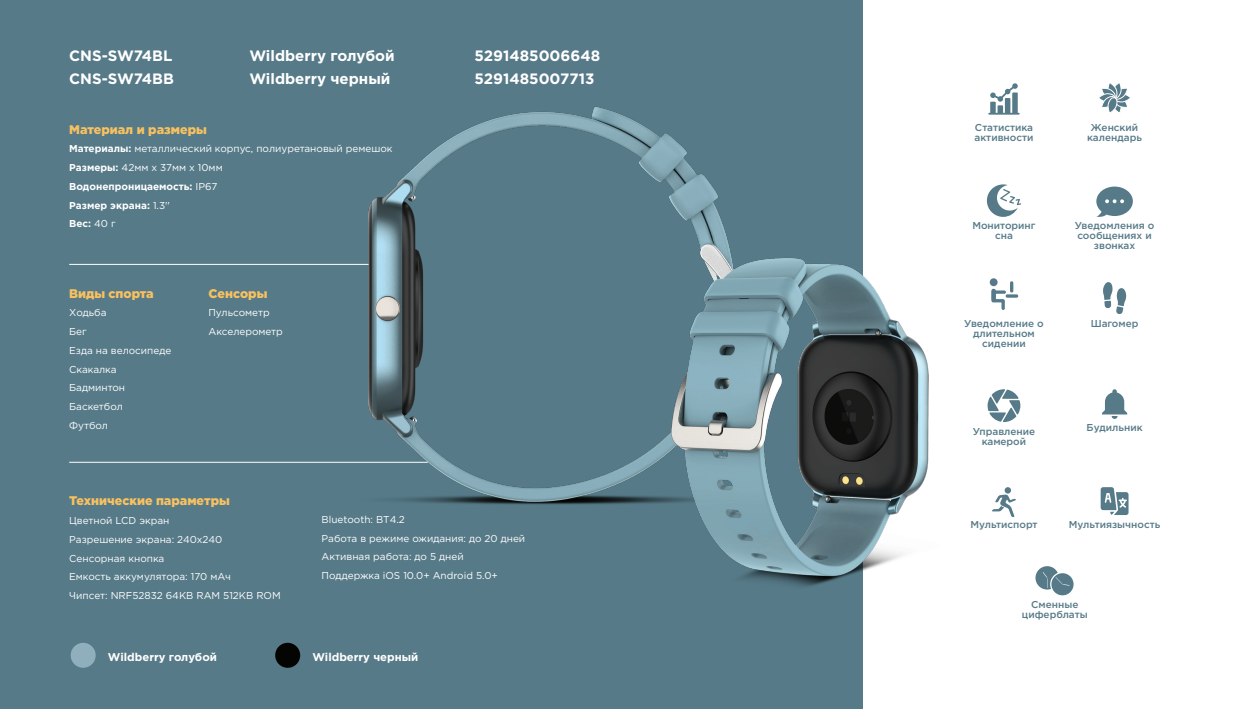
<style>
.page{position:relative;width:1241px;height:709px;background:#fff}
.page>*{position:absolute;margin:0;border:0;box-sizing:border-box;transform-origin:0 0}
.t1{font:700 15px "Gotham Pro";color:#fff}
.t2{font:900 12.5px "Gotham Pro";color:#f8c160}
.t3{font:700 11.25px "Gotham Pro";color:#fff}
.t4{font:10px/18.8px "Gotham Pro";color:#fff}
.t5{font:500 10px/10px "Gotham Pro";color:#567a88;text-align:center}
.s1{font-weight:700}
</style>
<div class="page">
<div style="left:0;top:0;width:862px;height:709px;background:#567a88"></div>
<img style="left:219px;top:0;width:779px;height:709px">
<hr style="left:69px;top:264px;width:299px;height:1px;background:#fff">
<hr style="left:69px;top:462px;width:358px;height:1px;background:#fff">
<svg style="left:989px;top:278px;width:8px;height:8px"></svg>
<svg style="left:991px;top:281px;width:27px;height:29px"></svg>
<svg style="left:987px;top:389px;width:33px;height:33px"></svg>
<svg style="left:1096px;top:186px;width:36px;height:31px"></svg>
<svg style="left:986px;top:184px;width:34px;height:33px"></svg>
<svg style="left:1103px;top:282px;width:23px;height:32px"></svg>
<svg style="left:1102px;top:389px;width:24px;height:30px"></svg>
<svg style="left:991px;top:487px;width:25px;height:31px"></svg>
<svg style="left:1100px;top:487px;width:28px;height:28px"></svg>
<svg style="left:1099px;top:83px;width:31px;height:30px"></svg>
<svg style="left:988px;top:83px;width:31px;height:32px"></svg>
<div style="left:1035px;top:566px;width:23px;height:23px;background:#567a88;border-radius:50%"></div>
<svg style="left:1042px;top:569px;width:32px;height:27px"></svg>
<div style="left:71px;top:642px;width:25px;height:25px;background:#8fafbc;border-radius:50%"></div>
<div style="left:275px;top:642px;width:25px;height:25px;background:#040503;border-radius:50%"></div>
<h1 class="t1" style="left:69px;top:47px;width:105px">CNS-SW74BL</h1>
<h1 class="t1" style="left:249px;top:47px;width:147px">Wildberry голубой</h1>
<h1 class="t1" style="left:474px;top:47px;width:127px">5291485006648</h1>
<h1 class="t1" style="left:69px;top:70px;width:106px">CNS-SW74BB</h1>
<h1 class="t1" style="left:249px;top:70px;width:143px">Wildberry черный</h1>
<h1 class="t1" style="left:474px;top:70px;width:122px">5291485007713</h1>
<p class="t2" style="left:69px;top:122px;width:139px">Материал и размеры</p>
<p class="t4" style="left:69px;top:139px;width:325px"><span class="s1">Материалы:</span> металлический корпус, полиуретановый ремешок<br><span class="s1">Размеры:</span> 42мм х 37мм х 10мм<br><span class="s1">Водонепроницаемость:</span> IP67<br><span class="s1">Размер экрана:</span> 1.3''<br><span class="s1">Вес:</span> 40 г</p>
<p class="t2" style="left:69px;top:286px;width:86px">Виды спорта</p>
<p class="t4" style="left:69px;top:303px;width:104px">Ходьба<br>Бег<br>Езда на велосипеде<br>Скакалка<br>Бадминтон<br>Баскетбол<br>Футбол</p>
<p class="t2" style="left:208px;top:286px;width:60px">Сенсоры</p>
<p class="t4" style="left:208px;top:303px;width:76px">Пульсометр<br>Акселерометр</p>
<p class="t2" style="left:69px;top:494px;width:162px">Технические параметры</p>
<p class="t4" style="left:69px;top:511px;width:213px">Цветной LCD экран<br>Разрешение экрана: 240х240<br>Сенсорная кнопка<br>Емкость аккумулятора: 170 мАч<br>Чипсет: NRF52832 64KB RAM 512KB ROM</p>
<p class="t3" style="left:108px;top:650px;width:110px">Wildberry голубой</p>
<p class="t4" style="left:321px;top:510px;width:205px">Bluetooth: BT4.2<br>Работа в режиме ожидания: до 20 дней<br>Активная работа: до 5 дней<br>Поддержка iOS 10.0+ Android 5.0+</p>
<p class="t3" style="left:312px;top:650px;width:107px">Wildberry черный</p>
<p class="t5" style="left:974px;top:122px;width:60px;text-align:left">Статистика активности</p>
<p class="t5" style="left:1087px;top:122px;width:56px">Женский календарь</p>
<p class="t5" style="left:972px;top:220px;width:65px">Мониторинг сна</p>
<p class="t5" style="left:1074px;top:220px;width:81px">Уведомления о сообщениях и звонках</p>
<p class="t5" style="left:964px;top:318px;width:81px">Уведомление о длительном сидении</p>
<p class="t5" style="left:1090px;top:318px;width:49px">Шагомер</p>
<p class="t5" style="left:972px;top:426px;width:64px">Управление камерой</p>
<p class="t5" style="left:970px;top:519px;width:69px">Мультиспорт</p>
<p class="t5" style="left:1086px;top:422px;width:57px">Будильник</p>
<p class="t5" style="left:1068px;top:519px;width:93px">Мультиязычность</p>
<p class="t5" style="left:1021px;top:599px;width:67px">Сменные циферблаты</p>
</div>
